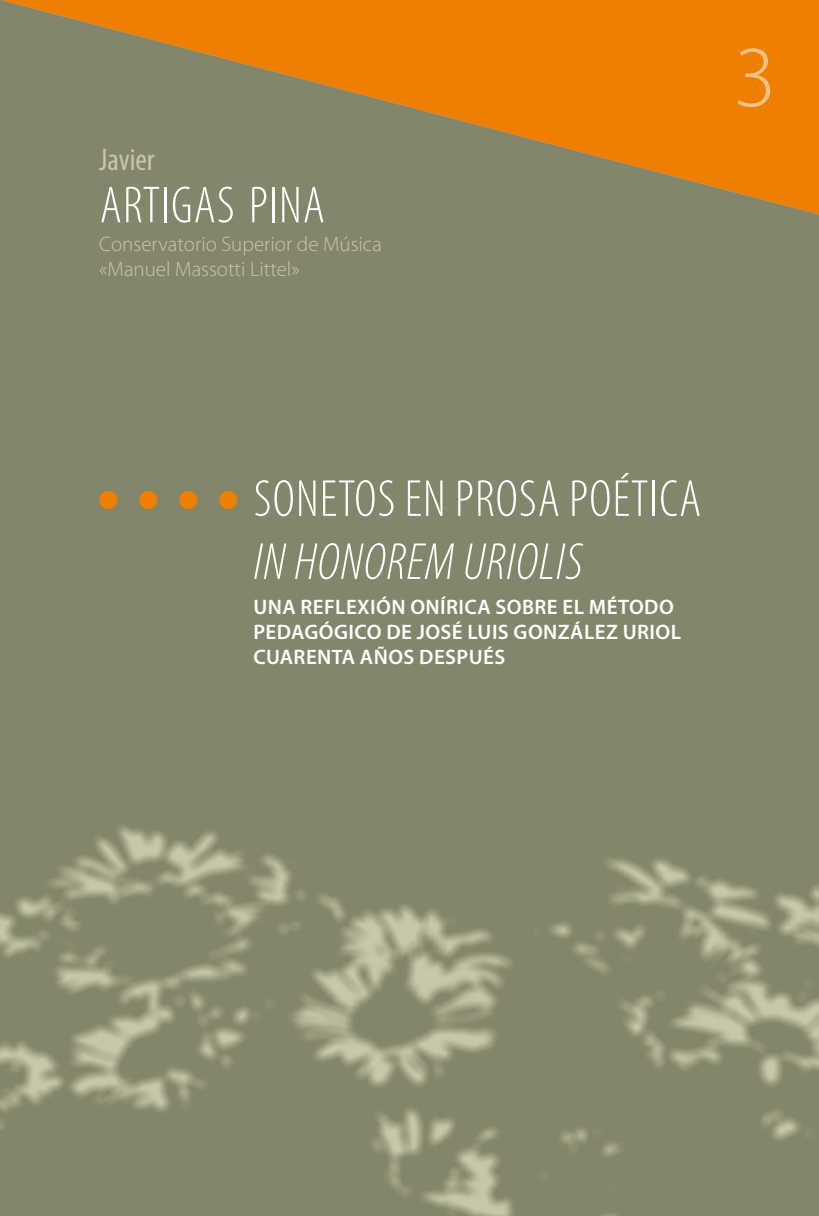
<style>
.page{position:relative;width:819px;height:1216px;background:#fff}
.page>*{position:absolute;margin:0;border:0;box-sizing:border-box;transform-origin:0 0}
.t1{font:300 87.5px "Myriad Pro";color:#f9c289}
.t2{font:300 condensed 52.5px/63px "Myriad Pro";letter-spacing:.02em;color:#fff}
.t3{font:condensed 31.5px "Myriad Pro";color:#c8c6aa}
.t4{font:600 21px/25.2px "Myriad Pro";letter-spacing:.02em;color:#fff}
.t5{font:300 21px/25.2px "Myriad Pro";color:#c8c6aa}
.s1{font-style:italic}
</style>
<div class="page">
<img style="left:0;top:0;width:819px;height:1215px">
<div style="left:99px;top:491px;width:18px;height:18px;background:#ee7f00;border-radius:50%"></div>
<div style="left:139px;top:491px;width:18px;height:18px;background:#ee7f00;border-radius:50%"></div>
<div style="left:179px;top:491px;width:18px;height:18px;background:#ee7f00;border-radius:50%"></div>
<div style="left:219px;top:491px;width:18px;height:18px;background:#ee7f00;border-radius:50%"></div>
<p class="t3" style="left:99px;top:140px;width:57px">Javier</p>
<p class="t2" style="left:100px;top:175px;width:227px">ARTIGAS PINA</p>
<p class="t5" style="left:99px;top:232px;width:284px">Conservatorio Superior de Música «Manuel Massotti Littel»</p>
<p class="t1" style="left:733px;top:29px;width:44px">3</p>
<p class="t2" style="left:254px;top:468px;width:449px">SONETOS EN PROSA POÉTICA<br><span class="s1">IN HONOREM URIOLIS</span></p>
<p class="t4" style="left:253px;top:594px;width:429px">UNA REFLEXIÓN ONÍRICA SOBRE EL MÉTODO<br>PEDAGÓGICO DE JOSÉ LUIS GONZÁLEZ URIOL<br>CUARENTA AÑOS DESPUÉS</p>
</div>
